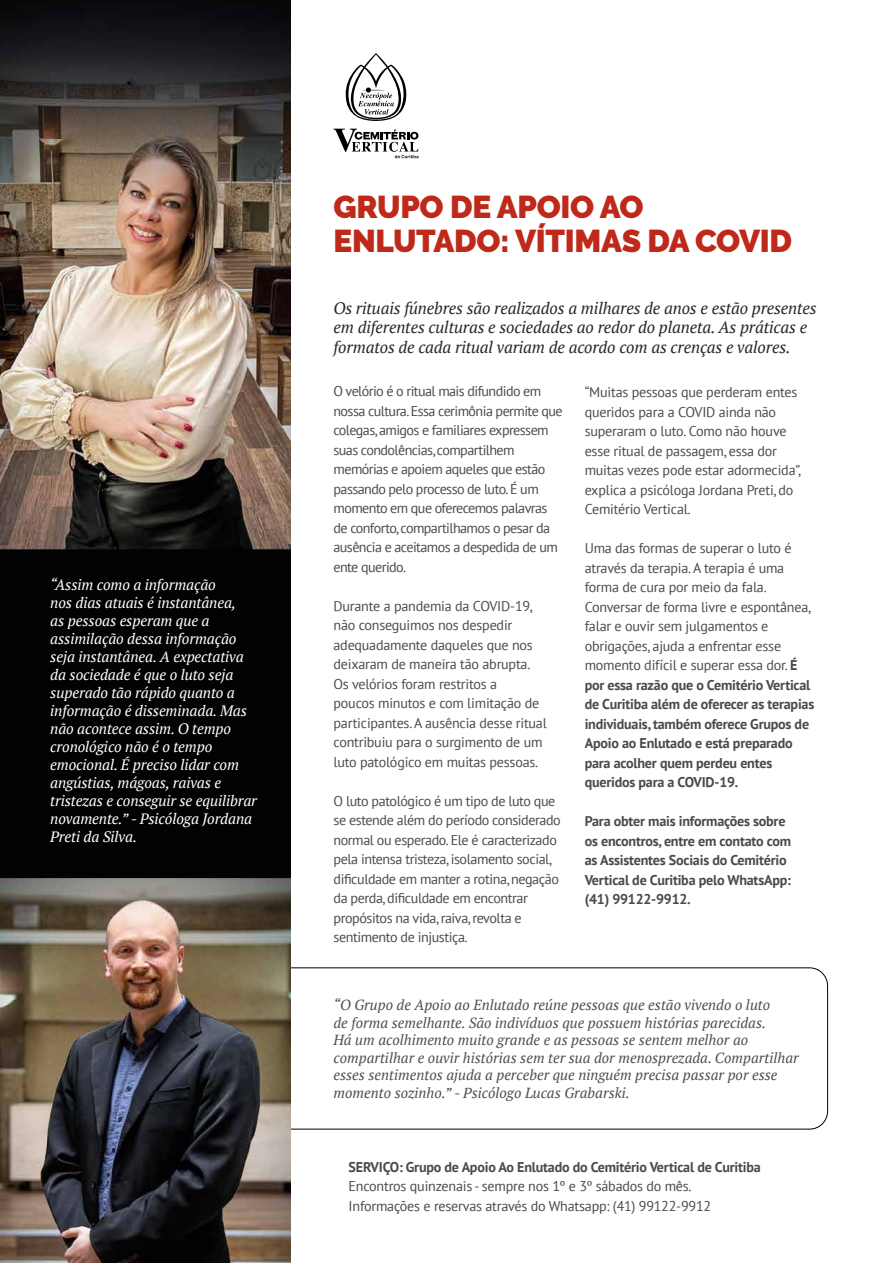
<style>
.page{position:relative;width:893px;height:1263px;background:#fff}
.page>*{position:absolute;margin:0;border:0;box-sizing:border-box;transform-origin:0 0}
.t1{font:900 31.5px/34.5px "Raleway";letter-spacing:-.01em;color:#bf291a}
.t2{font:italic 16.5px/19.8px "PT Serif";letter-spacing:-.01em;color:#282827}
.t3{font:italic 15px/18px "PT Serif";letter-spacing:-.01em;color:#fff}
.t4{font:italic 14.55px/17.4px "PT Serif";color:#4f4f4f}
.t5{font:14.1px/19.5px "PT Sans";letter-spacing:-.015em;color:#4a4a49}
.t6{font:14.1px/19.5px "PT Sans";letter-spacing:-.04em;color:#4a4a49}
.t7{font:700 14.1px/19.5px "PT Sans";letter-spacing:-.015em;color:#4a4a49}
.s1{font-weight:700}
</style>
<div class="page">
<svg style="left:290px;top:967px;width:538px;height:162px"></svg>
<svg style="left:345px;top:53px;width:62px;height:68px"></svg>
<svg style="left:333px;top:129px;width:86px;height:29px"></svg>
<img style="left:0;top:0;width:290px;height:1263px">
<p class="t3" style="left:50px;top:575px;width:208px">“Assim como a informação<br>nos dias atuais é instantânea,<br>as pessoas esperam que a assimilação dessa informação seja instantânea. A expectativa da sociedade é que o luto seja superado tão rápido quanto a informação é disseminada. Mas não acontece assim. O tempo cronológico não é o tempo emocional. É preciso lidar com angústias, mágoas, raivas e tristezas e conseguir se equilibrar novamente.” - Psicóloga Jordana<br>Preti da Silva.</p>
<h1 class="t1" style="left:333px;top:189px;width:460px">GRUPO DE APOIO AO<br>ENLUTADO: VÍTIMAS DA COVID</h1>
<p class="t2" style="left:333px;top:298px;width:485px">Os rituais fúnebres são realizados a milhares de anos e estão presentes em diferentes culturas e sociedades ao redor do planeta. As práticas e formatos de cada ritual variam de acordo com as crenças e valores.</p>
<p class="t6" style="left:333px;top:381px;width:231px">O velório é o ritual mais difundido em nossa cultura. Essa cerimônia permite que colegas, amigos e familiares expressem suas condolências, compartilhem memórias e apoiem aqueles que estão passando pelo processo de luto. É um momento em que oferecemos palavras de conforto, compartilhamos o pesar da ausência e aceitamos a despedida de um ente querido.</p>
<p class="t5" style="left:333px;top:596px;width:215px">Durante a pandemia da COVID-19, não conseguimos nos despedir adequadamente daqueles que nos deixaram de maneira tão abrupta.<br>Os velórios foram restritos a<br>poucos minutos e com limitação de participantes. A ausência desse ritual contribuiu para o surgimento de um luto patológico em muitas pessoas.</p>
<p class="t5" style="left:333px;top:791px;width:229px">O luto patológico é um tipo de luto que se estende além do período considerado normal ou esperado. Ele é caracterizado pela intensa tristeza, isolamento social, dificuldade em manter a rotina, negação da perda, dificuldade em encontrar propósitos na vida, raiva, revolta e sentimento de injustiça.</p>
<p class="t5" style="left:585px;top:382px;width:218px">“Muitas pessoas que perderam entes queridos para a COVID ainda não superaram o luto. Como não houve esse ritual de passagem, essa dor muitas vezes pode estar adormecida”, explica a psicóloga Jordana Preti, do<br>Cemitério Vertical.</p>
<p class="t5" style="left:585px;top:538px;width:231px">Uma das formas de superar o luto é através da terapia. A terapia é uma forma de cura por meio da fala.<br>Conversar de forma livre e espontânea, falar e ouvir sem julgamentos e obrigações, ajuda a enfrentar esse momento difícil e superar essa dor. <span class="s1">É por essa razão que o Cemitério Vertical de Curitiba além de oferecer as terapias individuais, também oferece Grupos de Apoio ao Enlutado e está preparado para acolher quem perdeu entes queridos para a COVID-19.</span></p>
<p class="t7" style="left:585px;top:811px;width:208px">Para obter mais informações sobre os encontros, entre em contato com as Assistentes Sociais do Cemitério<br>Vertical de Curitiba pelo WhatsApp: (41) 99122-9912.</p>
<p class="t4" style="left:333px;top:996px;width:467px">“O Grupo de Apoio ao Enlutado reúne pessoas que estão vivendo o luto<br>de forma semelhante. São indivíduos que possuem histórias parecidas.<br>Há um acolhimento muito grande e as pessoas se sentem melhor ao compartilhar e ouvir histórias sem ter sua dor menosprezada. Compartilhar esses sentimentos ajuda a perceber que ninguém precisa passar por esse momento sozinho.” - Psicólogo Lucas Grabarski.</p>
<p class="t7" style="left:349px;top:1157px;width:414px">SERVIÇO: Grupo de Apoio Ao Enlutado do Cemitério Vertical de Curitiba</p>
<p class="t5" style="left:349px;top:1176px;width:364px">Encontros quinzenais - sempre nos 1º e 3º sábados do mês.<br>Informações e reservas através do Whatsapp: (41) 99122-9912</p>
</div>
